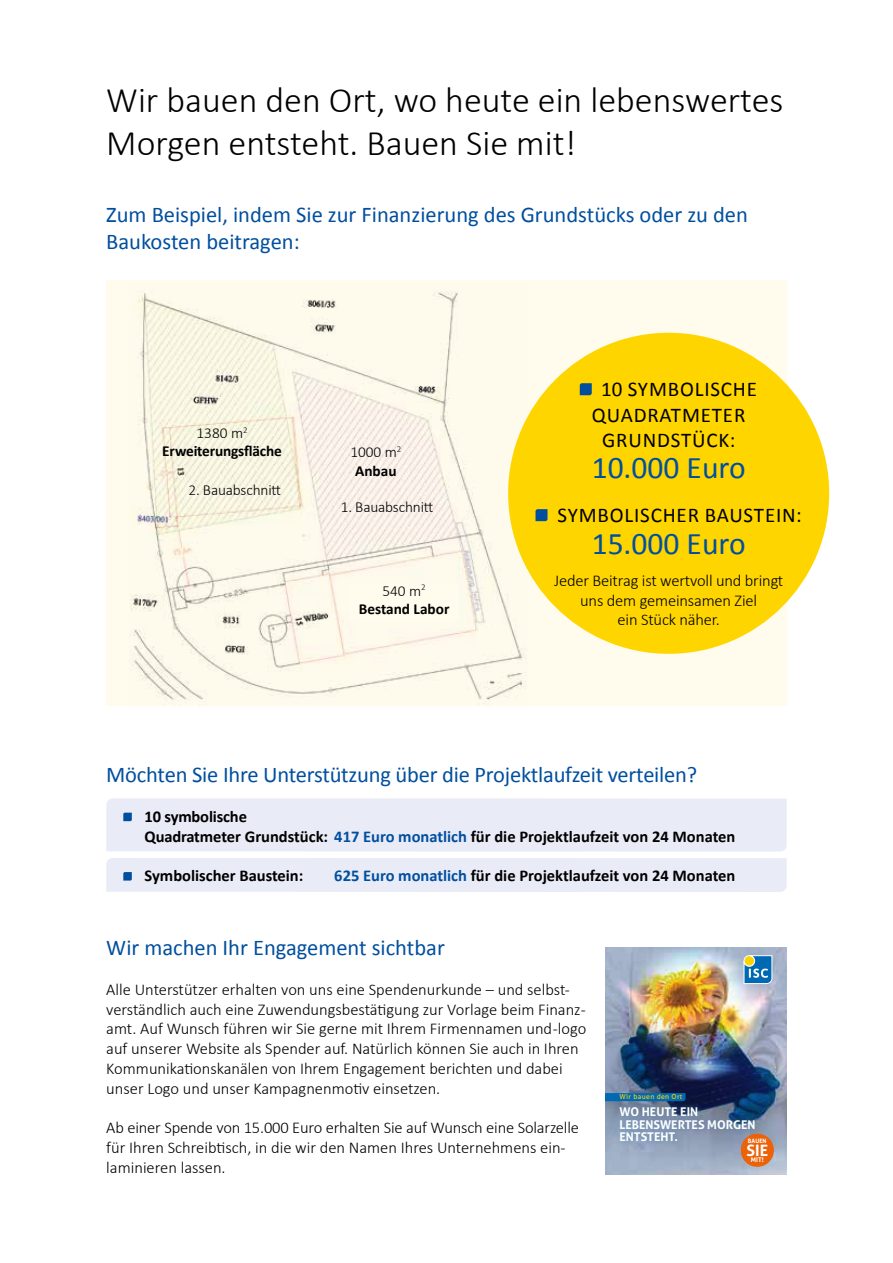
<style>
.page{position:relative;width:893px;height:1263px;background:#fff}
.page>*{position:absolute;margin:0;border:0;box-sizing:border-box;transform-origin:0 0}
.t1{font:300 36px/43.2px "Calibri";color:#000}
.t2{font:31.5px "Calibri";color:#004f9f}
.t3{font:22.5px/27px "Calibri";color:#004f9f}
.t4{font:21px/25.2px "Calibri";letter-spacing:.04em;color:#000;text-align:center}
.t5{font:300 16.5px/19.8px "Calibri";color:#000}
.t6{font:700 16.5px/19.8px "Calibri";color:#000}
.t7{font:700 15.75px "Aller";color:#fff}
.t8{font:700 15.3px/18.3px "Calibri";letter-spacing:-.01em;color:#000;text-align:center}
.t9{font:300 15.3px/18.3px "Calibri";letter-spacing:-.01em;color:#000;text-align:center}
.t10{font:700 12px/12.6px "Aller";color:#fff}
.t11{font:6.9px "Aller";letter-spacing:.05em;color:#ffd500}
.t12{font:700 6.45px "Aller";color:#fff}
.t13{font:700 6px "Aller";color:#fff}
.s1{font-weight:300}
.s2{font-weight:700}
.s3{color:#004f9f}
</style>
<div class="page">
<div style="left:106px;top:281px;width:681px;height:425px;background:#fffbed"></div>
<div style="left:106px;top:798px;width:681px;height:53px;background:#e9ebf7"></div>
<div style="left:106px;top:858px;width:681px;height:34px;background:#e9ebf7"></div>
<img style="left:606px;top:947px;width:181px;height:228px">
<svg style="left:606px;top:1093px;width:79px;height:8px"></svg>
<div style="left:615px;top:1102px;width:145px;height:45px;background:#4d83ac;opacity:.75"></div>
<svg style="left:743px;top:955px;width:29px;height:29px"></svg>
<svg style="left:741px;top:1133px;width:33px;height:34px"></svg>
<img style="left:129px;top:291px;width:397px;height:409px">
<div style="left:349px;top:584px;width:110px;height:36px;background:#fffbed"></div>
<div style="left:508px;top:333px;width:321px;height:321px;background:#ffd500;border-radius:50%"></div>
<svg style="left:580px;top:383px;width:12px;height:12px"></svg>
<svg style="left:535px;top:509px;width:12px;height:12px"></svg>
<h1 class="t1" style="left:106px;top:78px;width:679px">Wir bauen den Ort, wo heute ein lebenswertes<br>Morgen entsteht. Bauen Sie mit!</h1>
<h3 class="t3" style="left:106px;top:201px;width:643px">Zum Beispiel, indem Sie zur Finanzierung des Grundstücks oder zu den<br>Baukosten beitragen:</h3>
<p class="t8" style="left:162px;top:424px;width:121px"><span class="s1">1380 m</span><sup>2<br></sup>Erweiterungsfläche</p>
<p class="t9" style="left:188px;top:481px;width:94px">2. Bauabschnitt</p>
<p class="t9" style="left:350px;top:443px;width:53px">1000 m<sup>2<br></sup><span class="s2">Anbau</span></p>
<p class="t9" style="left:341px;top:497px;width:94px">1. Bauabschnitt</p>
<p class="t8" style="left:359px;top:581px;width:92px"><span class="s1">540 m</span><sup>2<br></sup>Bestand Labor</p>
<p class="t4" style="left:592px;top:377px;width:167px">10 SYMBOLISCHE<br>QUADRATMETER<br>GRUNDSTÜCK:</p>
<h2 class="t2" style="left:592px;top:448px;width:155px">10.000 Euro</h2>
<p class="t4" style="left:557px;top:503px;width:246px">SYMBOLISCHER BAUSTEIN:</p>
<h2 class="t2" style="left:592px;top:524px;width:155px">15.000 Euro</h2>
<p class="t5" style="left:554px;top:570px;width:231px;text-align:center">Jeder Beitrag ist wertvoll und bringt uns dem gemeinsamen Ziel<br>ein Stück näher.</p>
<h3 class="t3" style="left:106px;top:761px;width:592px">Möchten Sie Ihre Unterstützung über die Projektlaufzeit verteilen?</h3>
<p class="t6" style="left:145px;top:806px;width:592px">10 symbolische<br>Quadratmeter Grundstück: <span class="s3">417 Euro monatlich</span> für die Projektlaufzeit von 24 Monaten</p>
<p class="t6" style="left:145px;top:866px;width:160px">Symbolischer Baustein:</p>
<p class="t6" style="left:334px;top:866px;width:402px"><span class="s3">625 Euro monatlich</span> für die Projektlaufzeit von 24 Monaten</p>
<h3 class="t3" style="left:106px;top:934px;width:340px">Wir machen Ihr Engagement sichtbar</h3>
<p class="t5" style="left:106px;top:979px;width:482px">Alle Unterstützer erhalten von uns eine Spendenurkunde – und selbst&shy;verständlich auch eine Zuwendungsbestätigung zur Vorlage beim Finanz&shy;amt. Auf Wunsch führen wir Sie gerne mit Ihrem Firmennamen und -logo auf unserer Website als Spender auf. Natürlich können Sie auch in Ihren Kommunikationskanälen von Ihrem Engagement berichten und dabei unser Logo und unser Kampagnenmotiv einsetzen.</p>
<p class="t5" style="left:106px;top:1118px;width:474px">Ab einer Spende von 15.000 Euro erhalten Sie auf Wunsch eine Solarzelle für Ihren Schreibtisch, in die wir den Namen Ihres Unternehmens ein&shy;laminieren lassen.</p>
<p class="t11" style="left:620px;top:1093px;width:64px">Wir bauen den Ort</p>
<p class="t10" style="left:620px;top:1105px;width:137px">WO HEUTE EIN<br>LEBENSWERTES MORGEN<br>ENTSTEHT.</p>
<p class="t13" style="left:748px;top:1137px;width:20px">BAUEN</p>
<p class="t7" style="left:746px;top:1141px;width:23px">SIE</p>
<p class="t12" style="left:751px;top:1156px;width:14px">MIT!</p>
</div>
